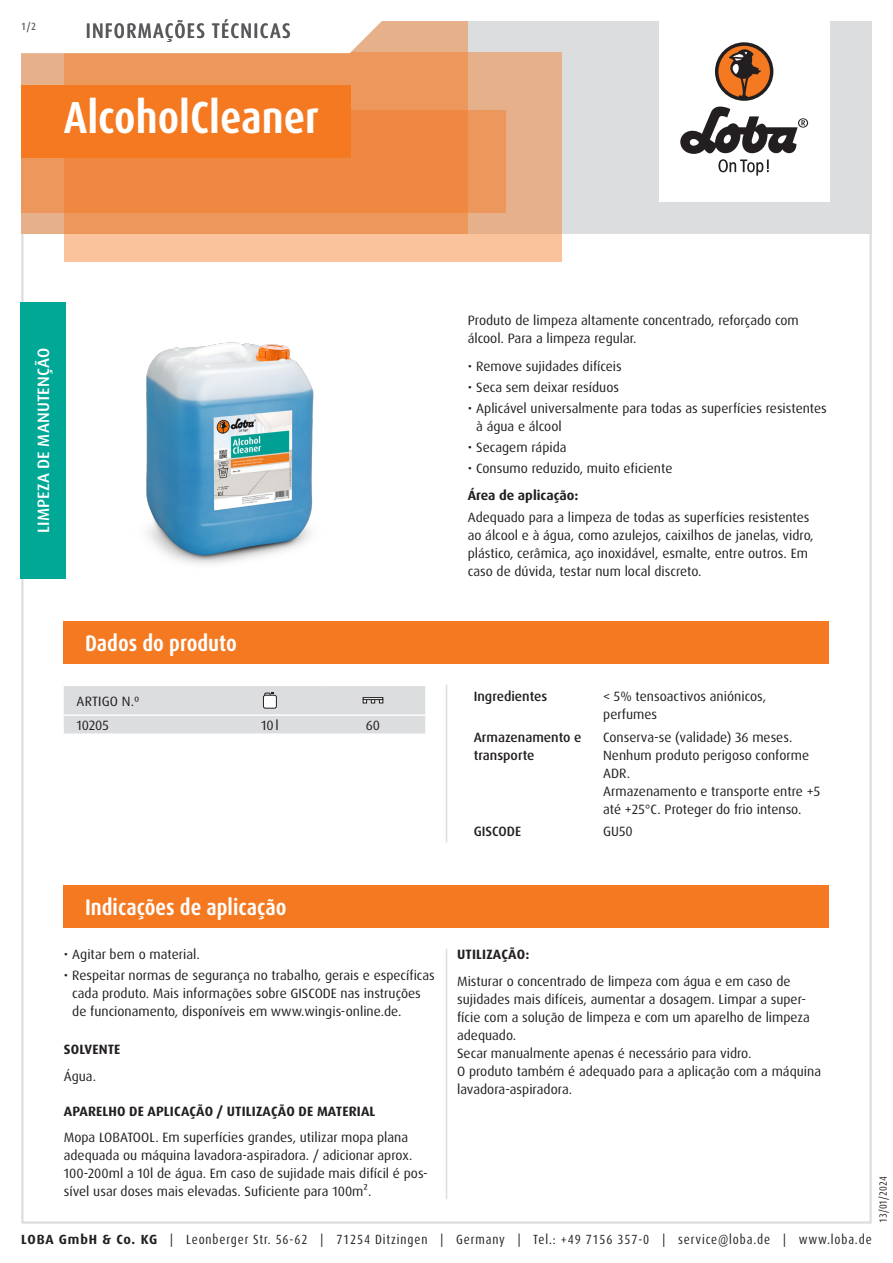
<style>
.page{position:relative;width:893px;height:1263px;background:#fff}
.page>*{position:absolute;margin:0;border:0;box-sizing:border-box;transform-origin:0 0}
.Produktname_weiss{font:700 condensed 45px "Dax Pro";color:#fff}
.Abschnitt{font:700 condensed 22.5px "Dax Pro";color:#fff}
.TI{font:500 condensed 21px "Dax Pro";letter-spacing:.06em;color:#57585a}
.Produktart_Reinigung-Pflege{font:500 16.5px "Dax Pro";letter-spacing:.01em;color:#fff}
.Text{font:13.5px/18px "Dax Pro";color:#231f20}
.Text_ohne_Silbentrennung{font:13.5px/18px "Dax Pro";color:#231f20}
.Text_Bold{font:700 13.5px "Dax Pro";letter-spacing:.01em;color:#231f20}
.Text_Medium{font:500 13.5px/18px "Dax Pro";color:#231f20}
.Text_Großbuchstaben{font:13.5px "Dax Pro";letter-spacing:.01em;color:#231f20}
.Text_zentriert{font:13.5px "Dax Pro";color:#231f20}
.t1{font:condensed 13.35px "Dax Pro";letter-spacing:.065em;color:#231f20}
.t2{font:condensed 10.5px "Dax Pro";color:#231f20}
.t3{font:500 condensed 10.5px "Dax Pro";color:#57585a}
.s1{font-weight:700;font-stretch:normal}
</style>
<div class="page">
<div style="left:64px;top:885px;width:765px;height:42px;background:#f47921"></div>
<hr style="left:446px;top:949px;width:1px;height:250px;background:#dcdddf">
<hr style="left:446px;top:685px;width:1px;height:157px;background:#dcdddf">
<svg style="left:64px;top:686px;width:361px;height:48px;background:#dcdddf"></svg>
<div style="left:363px;top:697px;width:20px;height:3px;border:1px solid #231f20"></div>
<div style="left:64px;top:621px;width:765px;height:42px;background:#f47921"></div>
<img style="left:146px;top:342px;width:168px;height:222px">
<div style="left:20px;top:302px;width:46px;height:276px;background:#00a895"></div>
<div style="left:21px;top:21px;width:851px;height:213px;background:#dcdddf"></div>
<div style="left:659px;top:0;width:170px;height:202px;background:#fff"></div>
<svg style="left:680px;top:106px;width:128px;height:70px"></svg>
<div style="left:715px;top:42px;width:58px;height:59px;background:#231f20;border-radius:50%"></div>
<svg style="left:718px;top:45px;width:52px;height:52px"></svg>
<div style="left:64px;top:52px;width:497px;height:209px;background:linear-gradient(to right,#fec79f,#efb992)"></div>
<div style="left:21px;top:111px;width:485px;height:102px;background:#ec975b"></div>
<svg style="left:21px;top:21px;width:447px;height:213px;background:#ed9150"></svg>
<svg style="left:21px;top:21px;width:411px;height:34px;background:#faede4"></svg>
<div style="left:21px;top:85px;width:330px;height:72px;background:#f47921"></div>
<p class="t3" style="left:21px;top:19px;width:16px">1/2</p>
<p class="TI" style="left:86px;top:17px;width:207px">INFORMAÇÕES TÉCNICAS</p>
<p class="Produktname_weiss" style="left:64px;top:89px;width:256px">AlcoholCleaner</p>
<p class="Produktart_Reinigung-Pflege" style="left:33px;top:533px;width:187px;rotate:-90deg">LIMPEZA DE MANUTENÇÃO</p>
<p class="Abschnitt" style="left:85px;top:629px;width:153px">Dados do produto</p>
<p class="Text_Großbuchstaben" style="left:77px;top:692px;width:64px">ARTIGO N.º</p>
<p class="Text" style="left:77px;top:716px;width:34px">10205</p>
<p class="Text_zentriert" style="left:261px;top:717px;width:19px">10l</p>
<p class="Text_zentriert" style="left:366px;top:717px;width:16px">60</p>
<p class="Text" style="left:468px;top:312px;width:333px">Produto de limpeza altamente concentrado, reforçado com álcool. Para a limpeza regular.</p>
<p class="Text" style="left:468px;top:357px;width:156px">• Remove sujidades difíceis</p>
<p class="Text" style="left:468px;top:378px;width:153px">• Seca sem deixar resíduos</p>
<p class="Text" style="left:476px;top:399px;width:352px;text-indent:-9px">• Aplicável universalmente para todas as superfícies resistentes à água e álcool</p>
<p class="Text" style="left:468px;top:438px;width:100px">• Secagem rápida</p>
<p class="Text" style="left:468px;top:459px;width:206px">• Consumo reduzido, muito eficiente</p>
<p class="Text_Bold" style="left:468px;top:487px;width:112px">Área de aplicação:</p>
<p class="Text" style="left:468px;top:508px;width:347px">Adequado para a limpeza de todas as superfícies resistentes ao álcool e à água, como azulejos, caixilhos de janelas, vidro, plástico, cerâmica, aço inoxidável, esmalte, entre outros. Em caso de dúvida, testar num local discreto.</p>
<p class="Text_Medium" style="left:474px;top:688px;width:75px">Ingredientes</p>
<p class="Text_ohne_Silbentrennung" style="left:603px;top:688px;width:164px">&lt; 5% tensoactivos aniónicos, perfumes</p>
<p class="Text_Medium" style="left:474px;top:728px;width:109px">Armazenamento e transporte</p>
<p class="Text_ohne_Silbentrennung" style="left:603px;top:728px;width:191px">Conserva-se (validade) 36 meses.</p>
<p class="Text_ohne_Silbentrennung" style="left:603px;top:746px;width:207px">Nenhum produto perigoso conforme<br>ADR.</p>
<p class="Text_ohne_Silbentrennung" style="left:603px;top:782px;width:218px">Armazenamento e transporte entre +5 até +25°C. Proteger do frio intenso.</p>
<p class="Text_Medium" style="left:474px;top:823px;width:49px">GISCODE</p>
<p class="Text_ohne_Silbentrennung" style="left:603px;top:823px;width:31px">GU50</p>
<p class="Abschnitt" style="left:85px;top:893px;width:203px">Indicações de aplicação</p>
<p class="Text" style="left:64px;top:946px;width:137px">• Agitar bem o material.</p>
<p class="Text" style="left:72px;top:967px;width:364px;text-indent:-9px">• Respeitar normas de segurança no trabalho, gerais e específicas cada produto. Mais informações sobre GISCODE nas instruções de funcionamento, disponíveis em www.wingis-online.de.</p>
<p class="Text_Bold" style="left:64px;top:1041px;width:58px">SOLVENTE</p>
<p class="Text" style="left:64px;top:1067px;width:34px">Água.</p>
<p class="Text_Bold" style="left:64px;top:1102px;width:313px">APARELHO DE APLICAÇÃO / UTILIZAÇÃO DE MATERIAL</p>
<p class="Text" style="left:64px;top:1129px;width:366px">Mopa LOBATOOL. Em superfícies grandes, utilizar mopa plana adequada ou máquina lavadora-aspiradora. / adicionar aprox.<br>100-200ml a 10l de água. Em caso de sujidade mais difícil é pos&shy;sível usar doses mais elevadas. Suficiente para 100m².</p>
<p class="Text_Bold" style="left:457px;top:946px;width:74px">UTILIZAÇÃO:</p>
<p class="Text" style="left:457px;top:972px;width:354px">Misturar o concentrado de limpeza com água e em caso de sujidades mais difíceis, aumentar a dosagem. Limpar a super&shy;fície com a solução de limpeza e com um aparelho de limpeza adequado.</p>
<p class="Text" style="left:457px;top:1044px;width:296px">Secar manualmente apenas é necessário para vidro.</p>
<p class="Text" style="left:457px;top:1062px;width:365px">O produto também é adequado para a aplicação com a máquina lavadora-aspiradora.</p>
<p class="t2" style="left:876px;top:1222px;width:48px;rotate:-90deg">13/01/2024</p>
<p class="t1" style="left:21px;top:1230px;width:852px"><span class="s1">LOBA GmbH &amp; Co. KG</span> | Leonberger Str. 56-62 | 71254 Ditzingen | Germany | Tel.: +49 7156 357-0 | service@loba.de | www.loba.de</p>
</div>
